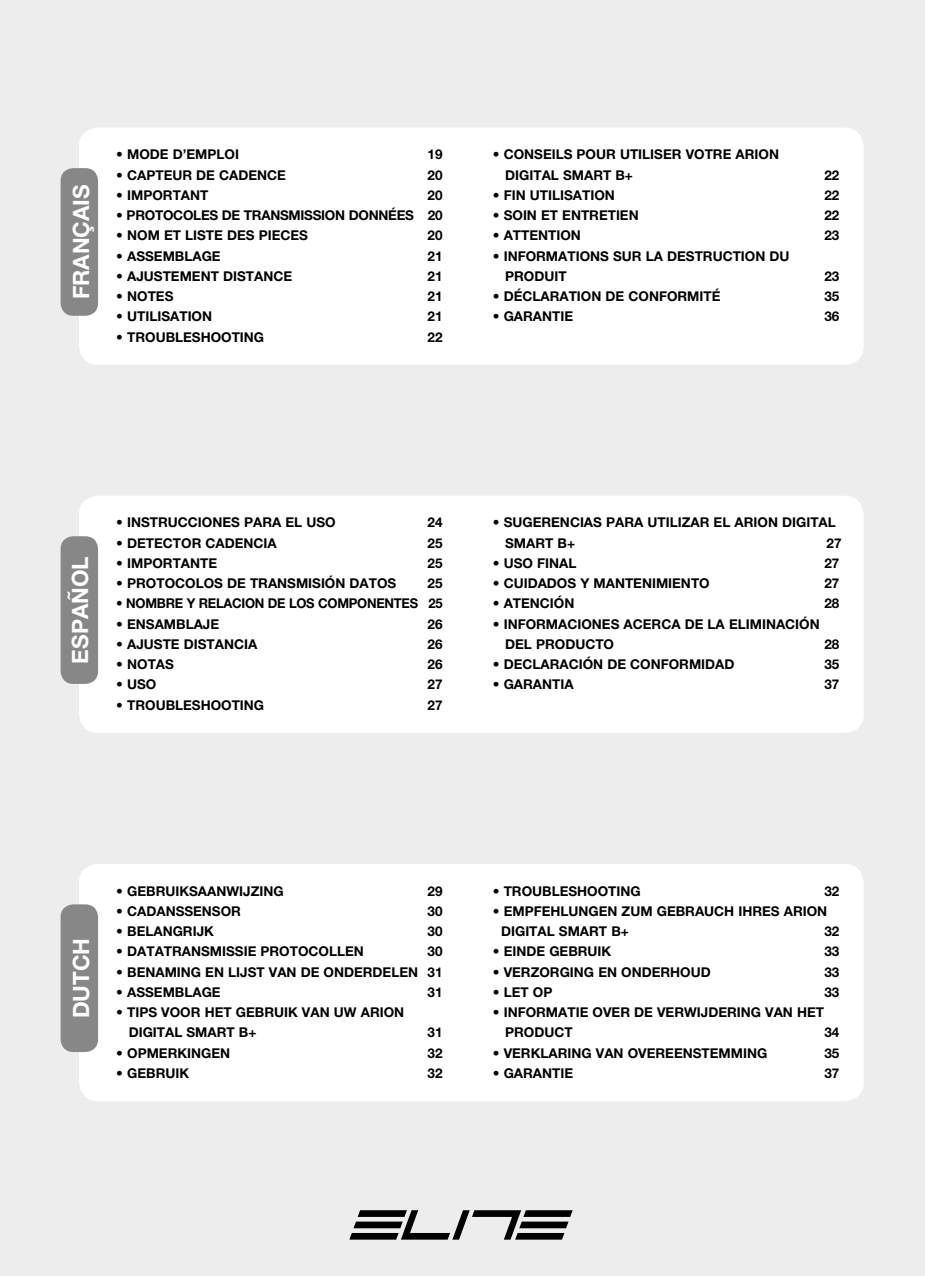
<style>
.page{position:relative;width:925px;height:1276px;background:#ededed}
.page>*{position:absolute;margin:0;border:0;box-sizing:border-box;transform-origin:0 0}
.t1{font:700 22.5px "Helvetica Neue East A";color:#fff}
.t2{font:700 22.5px "Helvetica Neue LT Pro";color:#fff}
.t3{font:700 13.5px/20.2px "Helvetica Neue LT Pro";color:#000}
.t4{font:700 13.5px "Helvetica Neue LT Pro";letter-spacing:-.02em;color:#000}
.t5{font:700 13.5px "Helvetica Neue LT Pro";letter-spacing:-.02em;color:#000;scale:.96 1}
</style>
<div class="page">
<svg style="left:349px;top:1210px;width:224px;height:29px"></svg>
<div style="left:79px;top:128px;width:785px;height:237px;background:#fff;border-radius:19px"></div>
<div style="left:61px;top:168px;width:37px;height:148px;background:#878787;border-radius:13px"></div>
<div style="left:79px;top:496px;width:785px;height:237px;background:#fff;border-radius:19px"></div>
<div style="left:61px;top:536px;width:37px;height:148px;background:#878787;border-radius:13px"></div>
<div style="left:79px;top:864px;width:785px;height:237px;background:#fff;border-radius:19px"></div>
<div style="left:61px;top:904px;width:37px;height:148px;background:#878787;border-radius:13px"></div>
<h1 class="t1" style="left:67px;top:299px;width:116px;rotate:-90deg">FRANÇAIS</h1>
<p class="t3" style="left:116px;top:144px;width:124px">• MODE D’EMPLOI</p>
<p class="t3" style="left:428px;top:144px;width:17px">19</p>
<p class="t3" style="left:116px;top:164px;width:171px">• CAPTEUR DE CADENCE</p>
<p class="t3" style="left:428px;top:164px;width:17px">20</p>
<p class="t3" style="left:116px;top:184px;width:94px">• IMPORTANT</p>
<p class="t3" style="left:428px;top:184px;width:17px">20</p>
<p class="t4" style="left:116px;top:207px;width:328px">• PROTOCOLES DE TRANSMISSION DONNÉES 20</p>
<p class="t3" style="left:116px;top:225px;width:193px">• NOM ET LISTE DES PIECES</p>
<p class="t3" style="left:428px;top:225px;width:17px">20</p>
<p class="t3" style="left:116px;top:245px;width:106px">• ASSEMBLAGE</p>
<p class="t3" style="left:428px;top:245px;width:17px">21</p>
<p class="t3" style="left:116px;top:265px;width:177px">• AJUSTEMENT DISTANCE</p>
<p class="t3" style="left:428px;top:265px;width:17px">21</p>
<p class="t3" style="left:116px;top:286px;width:59px">• NOTES</p>
<p class="t3" style="left:428px;top:286px;width:17px">21</p>
<p class="t3" style="left:116px;top:306px;width:97px">• UTILISATION</p>
<p class="t3" style="left:428px;top:306px;width:17px">21</p>
<p class="t3" style="left:116px;top:326px;width:149px">• TROUBLESHOOTING</p>
<p class="t3" style="left:428px;top:326px;width:17px">22</p>
<p class="t3" style="left:505px;top:144px;width:275px;text-indent:-12px">• CONSEILS POUR UTILISER VOTRE ARION<br>DIGITAL SMART B+</p>
<p class="t3" style="left:824px;top:164px;width:17px">22</p>
<p class="t3" style="left:493px;top:184px;width:123px">• FIN UTILISATION</p>
<p class="t3" style="left:824px;top:184px;width:17px">22</p>
<p class="t3" style="left:493px;top:205px;width:147px">• SOIN ET ENTRETIEN</p>
<p class="t3" style="left:824px;top:205px;width:17px">22</p>
<p class="t3" style="left:493px;top:225px;width:90px">• ATTENTION</p>
<p class="t3" style="left:824px;top:225px;width:17px">23</p>
<p class="t3" style="left:505px;top:245px;width:286px;text-indent:-12px">• INFORMATIONS SUR LA DESTRUCTION DU<br>PRODUIT</p>
<p class="t3" style="left:824px;top:265px;width:17px">23</p>
<p class="t3" style="left:493px;top:286px;width:229px">• DÉCLARATION DE CONFORMITÉ</p>
<p class="t3" style="left:824px;top:286px;width:17px">35</p>
<p class="t3" style="left:493px;top:306px;width:82px">• GARANTIE</p>
<p class="t3" style="left:824px;top:306px;width:17px">36</p>
<h1 class="t2" style="left:66px;top:663px;width:109px;rotate:-90deg">ESPAÑOL</h1>
<p class="t3" style="left:116px;top:512px;width:221px">• INSTRUCCIONES PARA EL USO</p>
<p class="t3" style="left:428px;top:512px;width:17px">24</p>
<p class="t3" style="left:116px;top:532px;width:162px">• DETECTOR CADENCIA</p>
<p class="t3" style="left:428px;top:532px;width:17px">25</p>
<p class="t3" style="left:116px;top:552px;width:102px">• IMPORTANTE</p>
<p class="t3" style="left:428px;top:552px;width:17px">25</p>
<p class="t3" style="left:116px;top:573px;width:282px">• PROTOCOLOS DE TRANSMISIÓN DATOS</p>
<p class="t3" style="left:428px;top:573px;width:17px">25</p>
<p class="t5" style="left:116px;top:595px;width:341px">• NOMBRE Y RELACION DE LOS COMPONENTES 25</p>
<p class="t3" style="left:116px;top:613px;width:104px">• ENSAMBLAJE</p>
<p class="t3" style="left:428px;top:613px;width:17px">26</p>
<p class="t3" style="left:116px;top:633px;width:143px">• AJUSTE DISTANCIA</p>
<p class="t3" style="left:428px;top:633px;width:17px">26</p>
<p class="t3" style="left:116px;top:654px;width:59px">• NOTAS</p>
<p class="t3" style="left:428px;top:654px;width:17px">26</p>
<p class="t3" style="left:116px;top:674px;width:42px">• USO</p>
<p class="t3" style="left:428px;top:674px;width:17px">27</p>
<p class="t3" style="left:116px;top:694px;width:149px">• TROUBLESHOOTING</p>
<p class="t3" style="left:428px;top:694px;width:17px">27</p>
<p class="t3" style="left:505px;top:512px;width:332px;text-indent:-12px">• SUGERENCIAS PARA UTILIZAR EL ARION DIGITAL<br>SMART B+</p>
<p class="t3" style="left:826px;top:532px;width:17px">27</p>
<p class="t3" style="left:493px;top:552px;width:85px">• USO FINAL</p>
<p class="t3" style="left:824px;top:552px;width:17px">27</p>
<p class="t3" style="left:493px;top:573px;width:218px">• CUIDADOS Y MANTENIMIENTO</p>
<p class="t3" style="left:824px;top:573px;width:17px">27</p>
<p class="t3" style="left:493px;top:593px;width:83px">• ATENCIÓN</p>
<p class="t3" style="left:824px;top:593px;width:17px">28</p>
<p class="t3" style="left:505px;top:613px;width:316px;text-indent:-12px">• INFORMACIONES ACERCA DE LA ELIMINACIÓN<br>DEL PRODUCTO</p>
<p class="t3" style="left:824px;top:633px;width:17px">28</p>
<p class="t3" style="left:493px;top:654px;width:243px">• DECLARACIÓN DE CONFORMIDAD</p>
<p class="t3" style="left:824px;top:654px;width:17px">35</p>
<p class="t3" style="left:493px;top:674px;width:82px">• GARANTIA</p>
<p class="t3" style="left:824px;top:674px;width:17px">37</p>
<h1 class="t1" style="left:67px;top:1018px;width:82px;rotate:-90deg">DUTCH</h1>
<p class="t3" style="left:116px;top:880px;width:169px">• GEBRUIKSAANWIJZING</p>
<p class="t3" style="left:428px;top:880px;width:17px">29</p>
<p class="t3" style="left:116px;top:900px;width:126px">• CADANSSENSOR</p>
<p class="t3" style="left:428px;top:900px;width:17px">30</p>
<p class="t3" style="left:116px;top:921px;width:99px">• BELANGRIJK</p>
<p class="t3" style="left:428px;top:921px;width:17px">30</p>
<p class="t3" style="left:116px;top:941px;width:249px">• DATATRANSMISSIE PROTOCOLLEN</p>
<p class="t3" style="left:428px;top:941px;width:17px">30</p>
<p class="t3" style="left:116px;top:961px;width:328px">• BENAMING EN LIJST VAN DE ONDERDELEN 31</p>
<p class="t3" style="left:116px;top:981px;width:106px">• ASSEMBLAGE</p>
<p class="t3" style="left:428px;top:981px;width:17px">31</p>
<p class="t3" style="left:129px;top:1002px;width:277px;text-indent:-12px">• TIPS VOOR HET GEBRUIK VAN UW ARION<br>DIGITAL SMART B+</p>
<p class="t3" style="left:428px;top:1022px;width:17px">31</p>
<p class="t3" style="left:116px;top:1042px;width:115px">• OPMERKINGEN</p>
<p class="t3" style="left:428px;top:1042px;width:17px">32</p>
<p class="t3" style="left:116px;top:1062px;width:74px">• GEBRUIK</p>
<p class="t3" style="left:428px;top:1062px;width:17px">32</p>
<p class="t3" style="left:493px;top:880px;width:149px">• TROUBLESHOOTING</p>
<p class="t3" style="left:824px;top:880px;width:17px">32</p>
<p class="t3" style="left:501px;top:900px;width:328px;text-indent:-8px">• EMPFEHLUNGEN ZUM GEBRAUCH IHRES ARION<br>DIGITAL SMART B+</p>
<p class="t3" style="left:824px;top:921px;width:17px">32</p>
<p class="t3" style="left:493px;top:941px;width:120px">• EINDE GEBRUIK</p>
<p class="t3" style="left:824px;top:941px;width:17px">33</p>
<p class="t3" style="left:493px;top:961px;width:219px">• VERZORGING EN ONDERHOUD</p>
<p class="t3" style="left:824px;top:961px;width:17px">33</p>
<p class="t3" style="left:493px;top:981px;width:61px">• LET OP</p>
<p class="t3" style="left:824px;top:981px;width:17px">33</p>
<p class="t3" style="left:505px;top:1002px;width:320px;text-indent:-12px">• INFORMATIE OVER DE VERWIJDERING VAN HET<br>PRODUCT</p>
<p class="t3" style="left:824px;top:1022px;width:17px">34</p>
<p class="t3" style="left:493px;top:1042px;width:276px">• VERKLARING VAN OVEREENSTEMMING</p>
<p class="t3" style="left:824px;top:1042px;width:17px">35</p>
<p class="t3" style="left:493px;top:1062px;width:82px">• GARANTIE</p>
<p class="t3" style="left:824px;top:1062px;width:17px">37</p>
</div>
